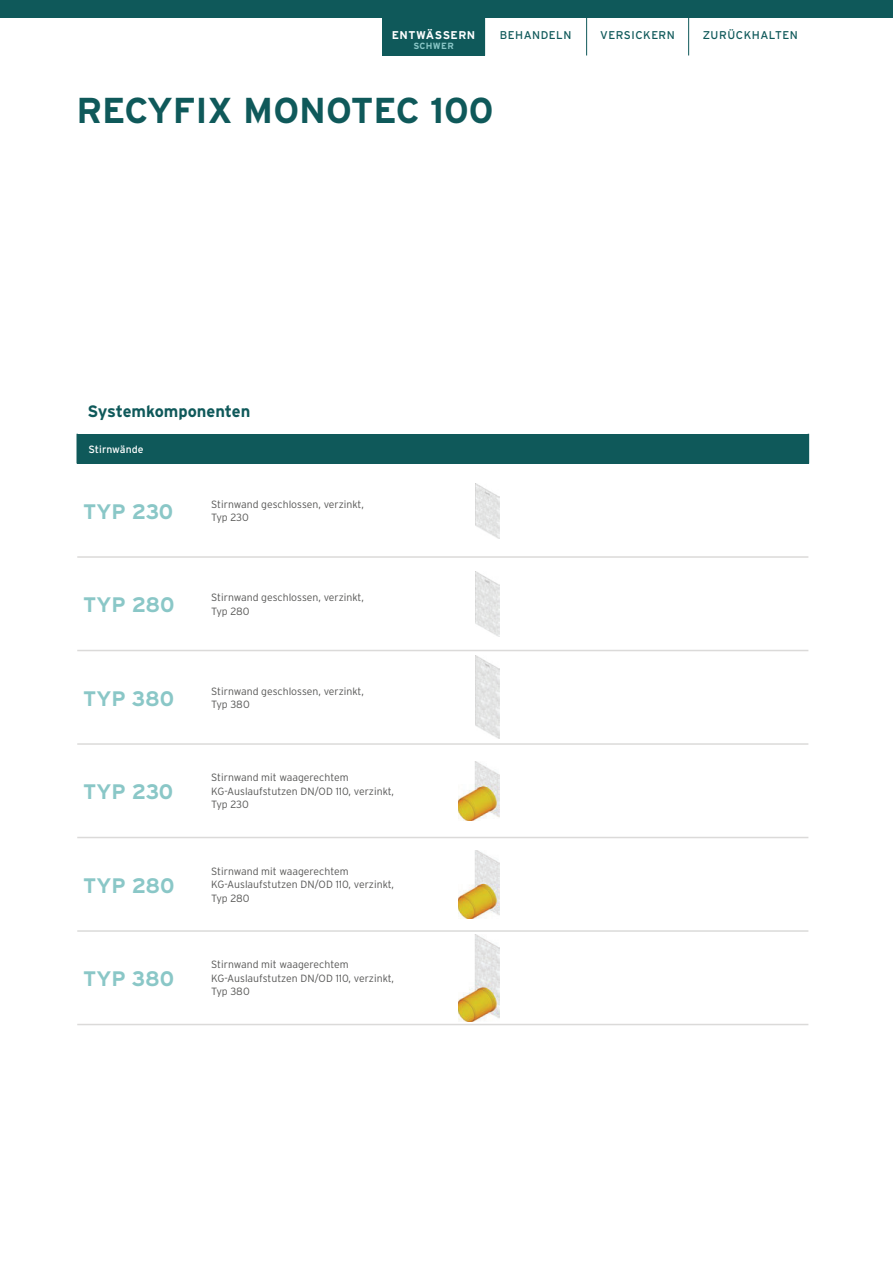
<style>
.page{position:relative;width:893px;height:1263px;background:#fff}
.page>*{position:absolute;margin:0;border:0;box-sizing:border-box;transform-origin:0 0}
.t1{font:700 36px "Interstate";color:#0f595a}
.t2{font:700 21px "Interstate";color:#8ac7c7}
.t3{font:700 16.5px "Interstate";color:#0f595a}
.t4{font:11.25px "Interstate";letter-spacing:.04em;color:#0f595a}
.t5{font:700 11.25px "Interstate";letter-spacing:.045em;color:#fff}
.t6{font:300 10.5px/13.5px "Interstate";color:#575756}
.t7{font:10.5px "Interstate";color:#fff}
.t8{font:700 9px "Interstate";letter-spacing:.035em;color:#8ac7c7}
</style>
<div class="page">
<div style="left:77px;top:434px;width:731px;height:30px;background:#0f595a"></div>
<hr style="left:808px;top:434px;width:1px;height:30px;background:#0f595a">
<hr style="left:77px;top:556px;width:731px;height:2px;background:#dbdad9">
<hr style="left:77px;top:650px;width:731px;height:1px;background:#dbdad9">
<hr style="left:77px;top:743px;width:731px;height:2px;background:#dbdad9">
<hr style="left:77px;top:837px;width:731px;height:1px;background:#dbdad9">
<hr style="left:77px;top:930px;width:731px;height:2px;background:#dbdad9">
<hr style="left:77px;top:1024px;width:731px;height:1px;background:#dbdad9">
<img style="left:475px;top:483px;width:25px;height:56px">
<img style="left:458px;top:761px;width:42px;height:59px">
<img style="left:458px;top:850px;width:42px;height:69px">
<img style="left:458px;top:934px;width:42px;height:87px">
<img style="left:475px;top:571px;width:25px;height:65px">
<img style="left:475px;top:656px;width:25px;height:83px">
<div style="left:0;top:0;width:893px;height:17px;background:#0f595a"></div>
<div style="left:383px;top:0;width:102px;height:56px;background:#0f595a"></div>
<hr style="left:586px;top:0;width:1px;height:56px;background:#0f595a">
<hr style="left:688px;top:0;width:1px;height:56px;background:#0f595a">
<p class="t5" style="left:392px;top:31px;width:85px">ENTWÄSSERN</p>
<p class="t4" style="left:500px;top:29px;width:73px">BEHANDELN</p>
<p class="t4" style="left:600px;top:29px;width:76px">VERSICKERN</p>
<p class="t8" style="left:413px;top:43px;width:42px">SCHWER</p>
<h1 class="t1" style="left:77px;top:96px;width:419px">RECYFIX MONOTEC 100</h1>
<p class="t4" style="left:703px;top:29px;width:96px">ZURÜCKHALTEN</p>
<h3 class="t3" style="left:87px;top:405px;width:164px">Systemkomponenten</h3>
<p class="t7" style="left:89px;top:443px;width:56px">Stirnwände</p>
<h2 class="t2" style="left:83px;top:503px;width:92px">TYP 230</h2>
<p class="t6" style="left:211px;top:498px;width:154px">Stirnwand geschlossen, verzinkt,<br>Typ 230</p>
<h2 class="t2" style="left:83px;top:597px;width:93px">TYP 280</h2>
<p class="t6" style="left:211px;top:592px;width:154px">Stirnwand geschlossen, verzinkt,<br>Typ 280</p>
<h2 class="t2" style="left:83px;top:690px;width:93px">TYP 380</h2>
<p class="t6" style="left:211px;top:685px;width:154px">Stirnwand geschlossen, verzinkt,<br>Typ 380</p>
<h2 class="t2" style="left:83px;top:784px;width:92px">TYP 230</h2>
<p class="t6" style="left:211px;top:772px;width:184px">Stirnwand mit waagerechtem<br>KG-Auslaufstutzen DN/OD 110, verzinkt,<br>Typ 230</p>
<h2 class="t2" style="left:83px;top:877px;width:93px">TYP 280</h2>
<p class="t6" style="left:211px;top:865px;width:184px">Stirnwand mit waagerechtem<br>KG-Auslaufstutzen DN/OD 110, verzinkt,<br>Typ 280</p>
<h2 class="t2" style="left:83px;top:971px;width:93px">TYP 380</h2>
<p class="t6" style="left:211px;top:959px;width:184px">Stirnwand mit waagerechtem<br>KG-Auslaufstutzen DN/OD 110, verzinkt,<br>Typ 380</p>
</div>
